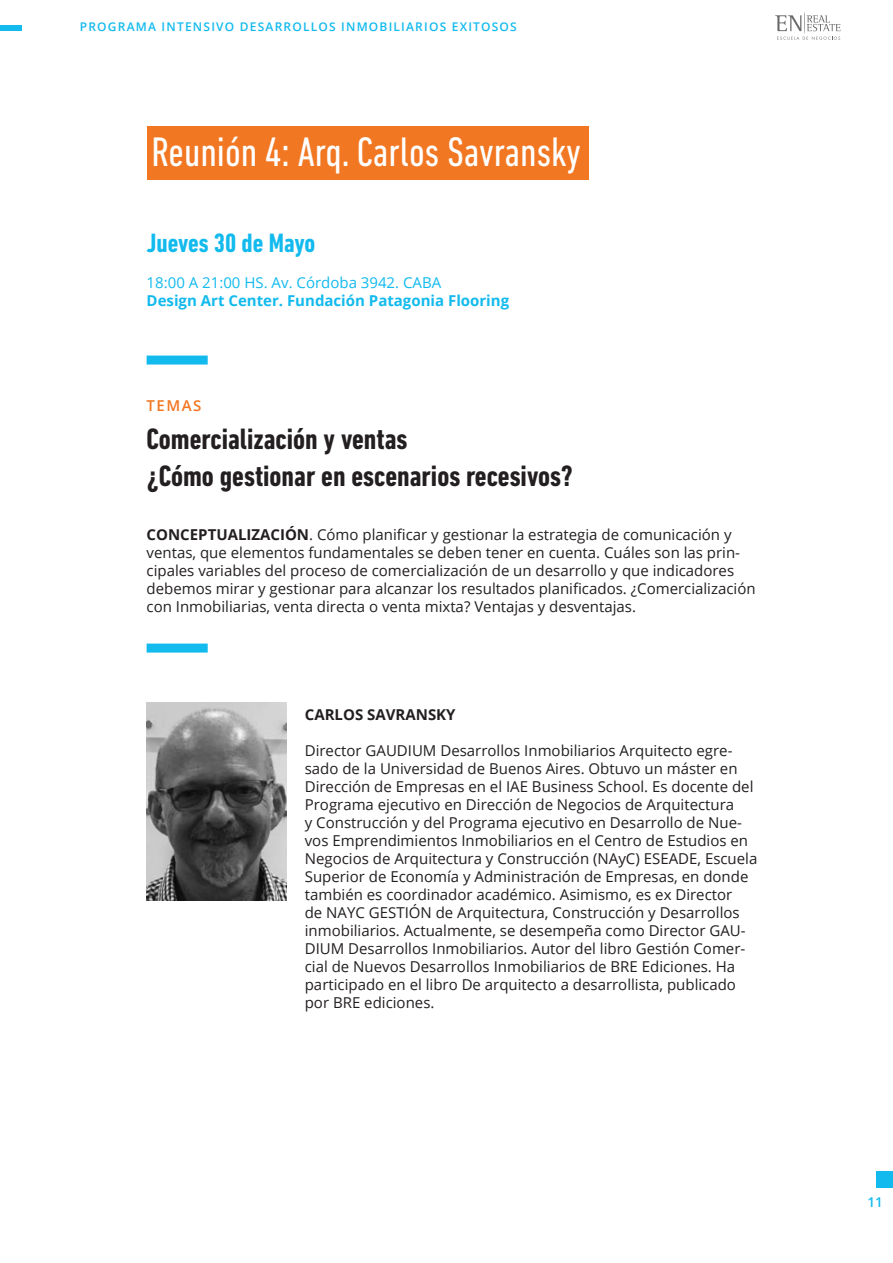
<style>
.page{position:relative;width:893px;height:1263px;background:#fff}
.page>*{position:absolute;margin:0;border:0;box-sizing:border-box;transform-origin:0 0}
.t1{font:condensed 42px "DIN Next LT Pro";color:#fff}
.t2{font:700 condensed 30px "DIN Next LT Pro";color:#231f20}
.t3{font:700 condensed 27px "DIN Next LT Pro";color:#12baee}
.t4{font:15px/18px "Open Sans";color:#231f20}
.t5{font:700 15px "Open Sans";color:#12baee}
.t6{font:15px "Open Sans";color:#12baee}
.t7{font:700 15px "Open Sans";color:#231f20}
.t8{font:600 15px "Open Sans";letter-spacing:.1em;color:#f27722}
.t9{font:600 13.5px "Open Sans";color:#12baee}
.t10{font:600 12px "Open Sans";letter-spacing:.1em;color:#12baee}
.s1{font-weight:700}
</style>
<div class="page">
<div style="left:877px;top:1171px;width:16px;height:16px;background:#12baee"></div>
<div style="left:0;top:25px;width:22px;height:6px;background:#12baee"></div>
<svg style="left:775px;top:12px;width:65px;height:28px"></svg>
<div style="left:147px;top:126px;width:441px;height:54px;background:#f27722"></div>
<img style="left:147px;top:702px;width:140px;height:198px">
<div style="left:147px;top:356px;width:61px;height:9px;background:#12baee"></div>
<div style="left:147px;top:644px;width:61px;height:9px;background:#12baee"></div>
<p class="t10" style="left:80px;top:19px;width:438px">PROGRAMA INTENSIVO DESARROLLOS INMOBILIARIOS EXITOSOS</p>
<p class="t1" style="left:151px;top:128px;width:431px">Reunión 4: Arq. Carlos Savransky</p>
<p class="t3" style="left:147px;top:228px;width:170px">Jueves 30 de Mayo</p>
<p class="t6" style="left:147px;top:272px;width:296px">18:00 A 21:00 HS. Av. Córdoba 3942. CABA</p>
<p class="t5" style="left:147px;top:290px;width:364px">Design Art Center. Fundación Patagonia Flooring</p>
<p class="t8" style="left:147px;top:396px;width:56px">TEMAS</p>
<p class="t2" style="left:147px;top:422px;width:262px">Comercialización y ventas</p>
<p class="t2" style="left:147px;top:459px;width:428px">¿Cómo gestionar en escenarios recesivos?</p>
<p class="t4" style="left:147px;top:525px;width:610px"><span class="s1">CONCEPTUALIZACIÓN</span>. Cómo planificar y gestionar la estrategia de comunicación y ventas, que elementos fundamentales se deben tener en cuenta. Cuáles son las prin&shy;cipales variables del proceso de comercialización de un desarrollo y que indicadores debemos mirar y gestionar para alcanzar los resultados planificados. ¿Comercialización con Inmobiliarias, venta directa o venta mixta? Ventajas y desventajas.</p>
<p class="t7" style="left:305px;top:704px;width:152px">CARLOS SAVRANSKY</p>
<p class="t4" style="left:305px;top:741px;width:454px">Director GAUDIUM Desarrollos Inmobiliarios Arquitecto egre&shy;sado de la Universidad de Buenos Aires. Obtuvo un máster en Dirección de Empresas en el IAE Business School. Es docente del Programa ejecutivo en Dirección de Negocios de Arquitectura<br>y Construcción y del Programa ejecutivo en Desarrollo de Nue&shy;vos Emprendimientos Inmobiliarios en el Centro de Estudios en Negocios de Arquitectura y Construcción (NAyC) ESEADE, Escuela Superior de Economía y Administración de Empresas, en donde también es coordinador académico. Asimismo, es ex Director<br>de NAYC GESTIÓN de Arquitectura, Construcción y Desarrollos inmobiliarios. Actualmente, se desempeña como Director GAU-DIUM Desarrollos Inmobiliarios. Autor del libro Gestión Comer&shy;cial de Nuevos Desarrollos Inmobiliarios de BRE Ediciones. Ha participado en el libro De arquitecto a desarrollista, publicado por BRE ediciones.</p>
<p class="t9" style="left:867px;top:1193px;width:17px">11</p>
</div>
